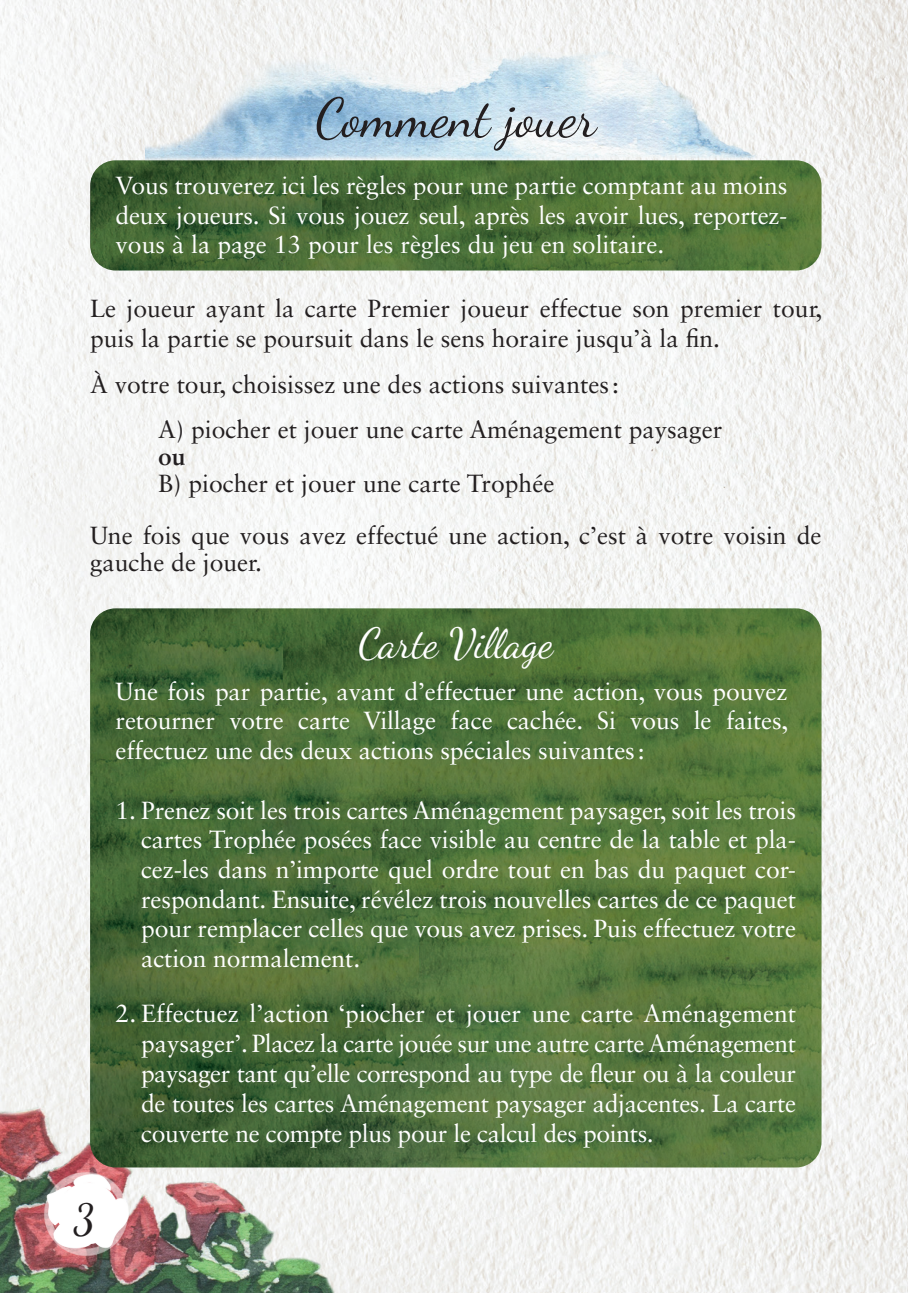
<style>
.page{position:relative;width:908px;height:1293px;background:#fff}
.page>*{position:absolute;margin:0;border:0;box-sizing:border-box;transform-origin:0 0}
.pdq-a-head{font:54px "Dancing Script";color:#231f20}
.pdq-bodytext{font:42px "Dancing Script";color:#fff}
.t1{font:42px "Dancing Script";color:#231f20}
.pdq-text-box-para1{font:24.6px/29.7px "Sabon LT Std";letter-spacing:-.005em;color:#fff;text-align:justify}
.pdq-bodytext-2{font:24.6px/29.7px "Sabon LT Std";color:#231f20}
.pdq-bodytext-3{font:700 24.6px "Sabon LT Std";color:#231f20}
</style>
<div class="page">
<img style="left:0;top:0;width:908px;height:1292px">
<img style="left:0;top:1078px;width:405px;height:214px">
<img style="left:90px;top:160px;width:731px;height:110px">
<img style="left:90px;top:608px;width:731px;height:559px">
<img style="left:145px;top:49px;width:618px;height:132px">
<img style="left:43px;top:1171px;width:85px;height:85px">
<svg style="left:0;top:0;width:7px;height:3px"></svg>
<svg style="left:0;top:1283px;width:7px;height:10px"></svg>
<svg style="left:905px;top:1283px;width:3px;height:10px"></svg>
<p class="pdq-a-head" style="left:315px;top:76px;width:282px">Comment jouer</p>
<p class="pdq-text-box-para1" style="left:116px;top:170px;width:673px">Vous trouverez ici les règles pour une partie comptant au moins deux joueurs. Si vous jouez seul, après les avoir lues, reportez&shy;vous à la page 13 pour les règles du jeu en solitaire.</p>
<p class="pdq-bodytext-2" style="left:90px;top:293px;width:734px">Le joueur ayant la carte Premier joueur effectue son premier tour, puis la partie se poursuit dans le sens horaire jusqu’à la fin.</p>
<p class="pdq-bodytext-2" style="left:90px;top:370px;width:530px">À votre tour, choisissez une des actions suivantes:</p>
<p class="pdq-bodytext-2" style="left:158px;top:414px;width:566px">A) piocher et jouer une carte Aménagement paysager</p>
<p class="pdq-bodytext-3" style="left:158px;top:440px;width:29px">ou</p>
<p class="pdq-bodytext-2" style="left:158px;top:468px;width:398px">B) piocher et jouer une carte Trophée</p>
<p class="pdq-bodytext-2" style="left:90px;top:521px;width:733px;line-height:27px">Une fois que vous avez effectué une action, c’est à votre voisin de gauche de jouer.</p>
<p class="t1" style="left:73px;top:1186px;width:23px">3</p>
<p class="pdq-bodytext" style="left:358px;top:611px;width:196px">Carte Village</p>
<p class="pdq-text-box-para1" style="left:116px;top:676px;width:674px">Une fois par partie, avant d’effectuer une action, vous pouvez retourner votre carte Village face cachée. Si vous le faites, effectuez une des deux actions spéciales suivantes:</p>
<p class="pdq-text-box-para1" style="left:141px;top:794px;width:656px;text-indent:-26px">1. Prenez soit les trois cartes Aménagement paysager, soit les trois cartes Trophée posées face visible au centre de la table et pla&shy;cez-les dans n’importe quel ordre tout en bas du paquet cor&shy;respondant. Ensuite, révélez trois nouvelles cartes de ce paquet pour remplacer celles que vous avez prises. Puis effectuez votre action normalement.</p>
<p class="pdq-text-box-para1" style="left:141px;top:998px;width:656px;text-indent:-26px">2. Effectuez l’action ‘piocher et jouer une carte Aménagement paysager’. Placez la carte jouée sur une autre carte Aménagement paysager tant qu’elle correspond au type de fleur ou à la couleur de toutes les cartes Aménagement paysager adjacentes. La carte couverte ne compte plus pour le calcul des points.</p>
</div>
